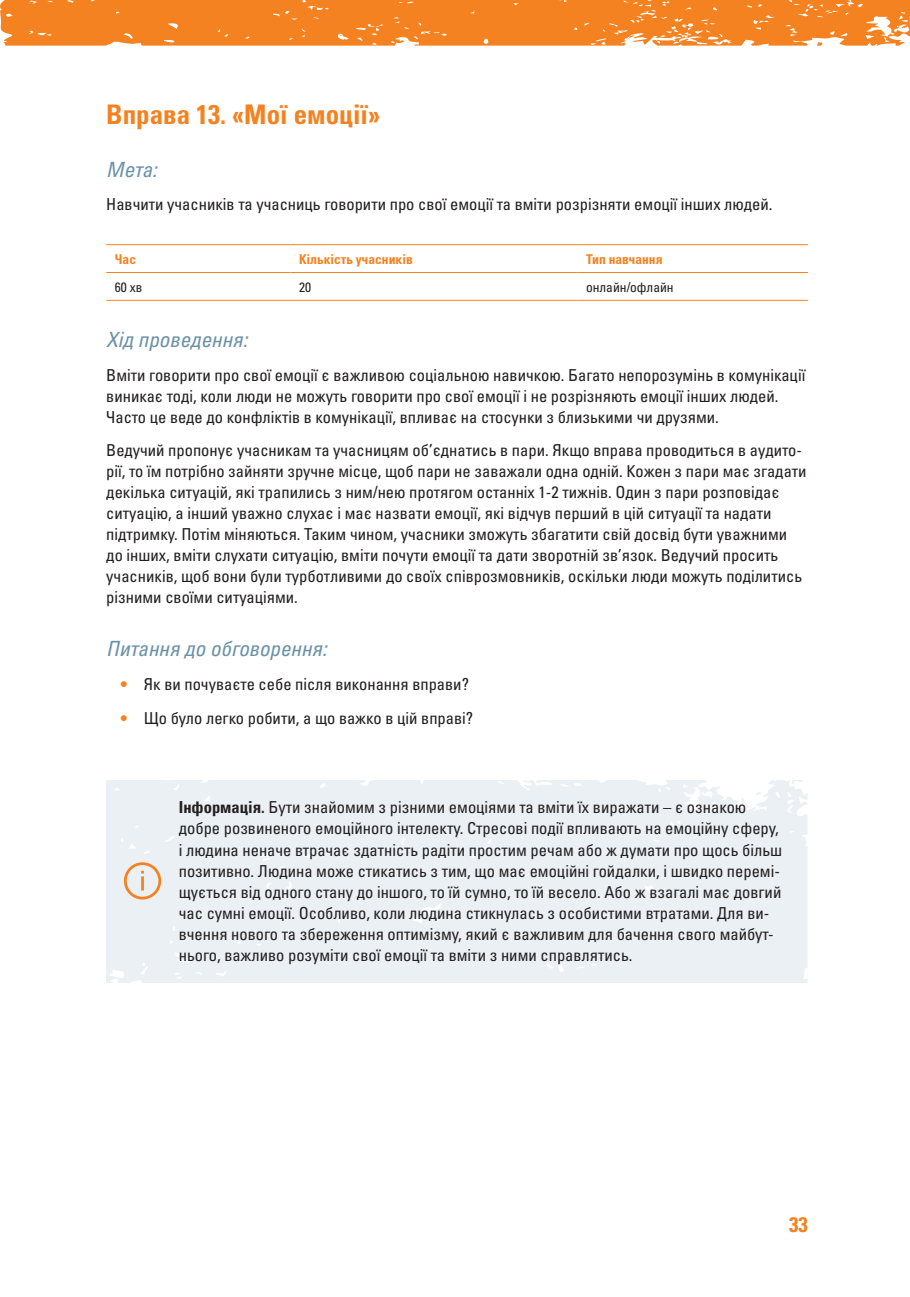
<style>
.page{position:relative;width:910px;height:1297px;background:#fff}
.page>*{position:absolute;margin:0;border:0;box-sizing:border-box;transform-origin:0 0}
.t1{font:27px "Univers LTCYR 67 Bold Cond";color:#f58220}
.t2{font:21px "Univers LTCYR 57 Condensed Obl";color:#6c92a7}
.t3{font:21px "Univers LTCYR 67 Bold Cond";color:#f58220}
.t4{font:condensed 16.5px/21px "Univers LTCYR 57";color:#231f20}
.t5{font:13.5px "Univers LTCYR 67 Bold Cond";color:#f58220}
.t6{font:condensed 13.5px "Univers LTCYR 57";color:#231f20}
.s1{color:#f58220}
.s2{font-family:"Univers LTCYR 67 Bold Cond";font-stretch:normal}
</style>
<div class="page">
<svg style="left:0;top:0;width:910px;height:46px"></svg>
<div style="left:107px;top:780px;width:700px;height:202px;background:#ebf0f4"></div>
<svg style="left:785px;top:780px;width:18px;height:4px"></svg>
<svg style="left:738px;top:797px;width:12px;height:11px"></svg>
<svg style="left:756px;top:791px;width:6px;height:4px"></svg>
<hr style="left:106px;top:244px;width:185px;height:1px;background:#f58220">
<hr style="left:291px;top:244px;width:287px;height:1px;background:#f58220">
<hr style="left:106px;top:272px;width:185px;height:1px;background:#f58220">
<hr style="left:291px;top:272px;width:287px;height:1px;background:#f58220">
<hr style="left:106px;top:300px;width:185px;height:1px;background:#f58220">
<hr style="left:291px;top:300px;width:287px;height:1px;background:#f58220">
<hr style="left:578px;top:300px;width:230px;height:1px;background:#f58220">
<hr style="left:578px;top:244px;width:230px;height:1px;background:#f58220">
<hr style="left:578px;top:272px;width:230px;height:1px;background:#f58220">
<div style="left:124px;top:862px;width:37px;height:37px;border:3px solid #f58220;border-radius:50%"></div>
<hr style="left:141px;top:876px;width:3px;height:14px;background:#f58220">
<h1 class="t1" style="left:106px;top:97px;width:275px">Вправа 13. «Мої емоції»</h1>
<p class="t2" style="left:106px;top:156px;width:52px">Мета:</p>
<p class="t4" style="left:106px;top:193px;width:668px">Навчити учасників та учасниць говорити про свої емоції та вміти розрізняти емоції інших людей.</p>
<p class="t5" style="left:115px;top:251px;width:23px">Час</p>
<p class="t5" style="left:299px;top:251px;width:115px">Кількість учасників</p>
<p class="t5" style="left:586px;top:251px;width:78px">Тип навчання</p>
<p class="t6" style="left:115px;top:278px;width:29px">60 хв</p>
<p class="t6" style="left:299px;top:278px;width:13px">20</p>
<p class="t6" style="left:586px;top:278px;width:89px">онлайн/офлайн</p>
<p class="t2" style="left:106px;top:326px;width:143px">Хід проведення:</p>
<p class="t4" style="left:106px;top:364px;width:700px">Вміти говорити про свої емоції є важливою соціальною навичкою. Багато непорозумінь в комунікації виникає тоді, коли люди не можуть говорити про свої емоції і не розрізняють емоції інших людей.<br>Часто це веде до конфліктів в комунікації, впливає на стосунки з близькими чи друзями.</p>
<p class="t4" style="left:106px;top:440px;width:702px">Ведучий пропонує учасникам та учасницям об’єднатись в пари. Якщо вправа проводиться в аудито&shy;рії, то їм потрібно зайняти зручне місце, щоб пари не заважали одна одній. Кожен з пари має згадати декілька ситуацій, які трапились з ним/нею протягом останніх 1-2 тижнів. Один з пари розповідає ситуацію, а інший уважно слухає і має назвати емоції, які відчув перший в цій ситуації та надати підтримку. Потім міняються. Таким чином, учасники зможуть збагатити свій досвід бути уважними до інших, вміти слухати ситуацію, вміти почути емоції та дати зворотній зв’язок. Ведучий просить учасників, щоб вони були турботливими до своїх співрозмовників, оскільки люди можуть поділитись різними своїми ситуаціями.</p>
<p class="t2" style="left:106px;top:635px;width:222px">Питання до обговорення:</p>
<p class="t4" style="left:121px;top:673px;width:349px"><span class="s1">•</span> Як ви почуваєте себе після виконання вправи?</p>
<p class="t4" style="left:121px;top:707px;width:353px"><span class="s1">•</span> Що було легко робити, а що важко в цій вправі?</p>
<p class="t4" style="left:179px;top:797px;width:605px"><span class="s2">Інформація.</span> Бути знайомим з різними емоціями та вміти їх виражати – є ознакою добре розвиненого емоційного інтелекту. Стресові події впливають на емоційну сферу, і людина неначе втрачає здатність радіти простим речам або ж думати про щось більш позитивно. Людина може стикатись з тим, що має емоційні гойдалки, і швидко перемі&shy;щується від одного стану до іншого, то їй сумно, то їй весело. Або ж взагалі має довгий час сумні емоції. Особливо, коли людина стикнулась з особистими втратами. Для ви&shy;вчення нового та збереження оптимізму, який є важливим для бачення свого майбут&shy;нього, важливо розуміти свої емоції та вміти з ними справлятись.</p>
<p class="t3" style="left:789px;top:1211px;width:20px">33</p>
</div>
